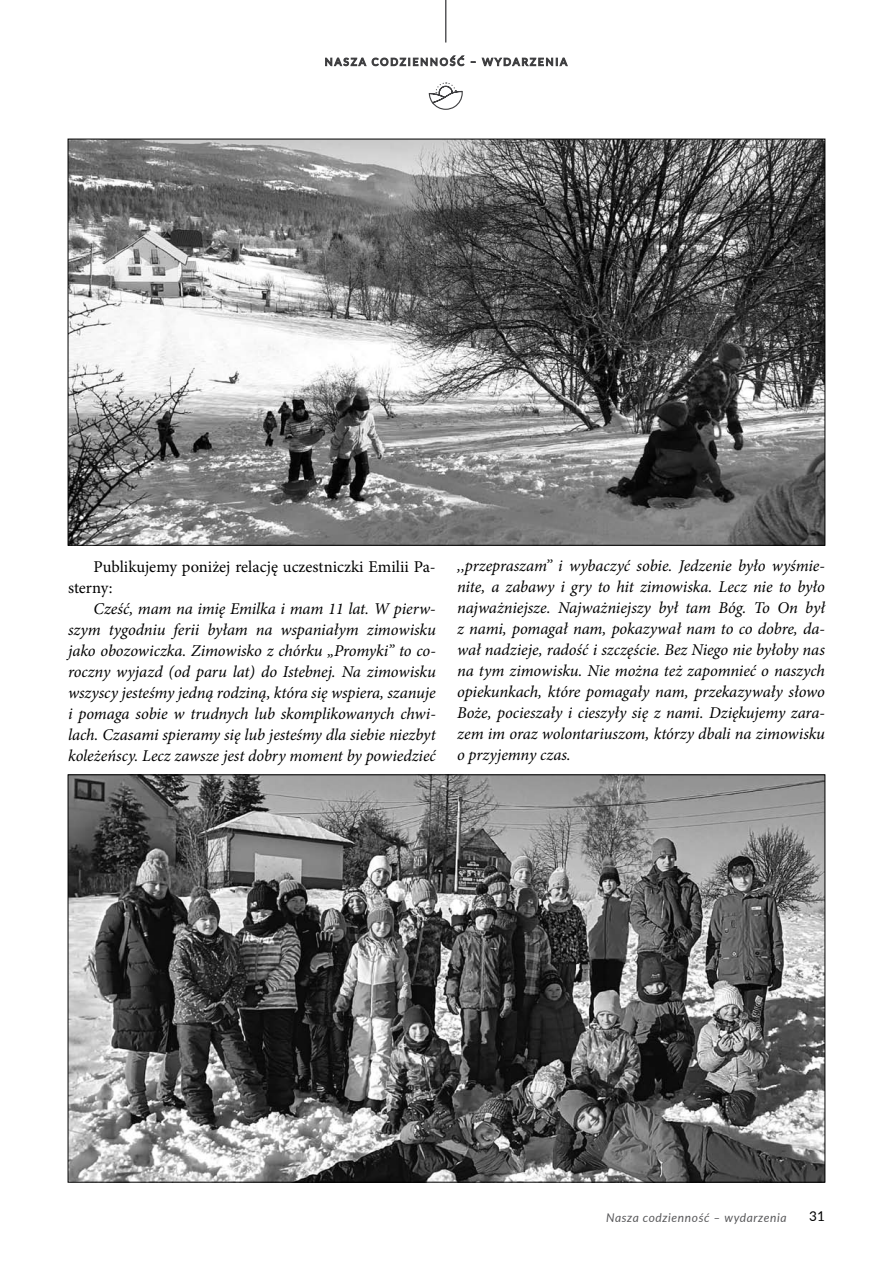
<style>
.page{position:relative;width:893px;height:1263px;background:#fff}
.page>*{position:absolute;margin:0;border:0;box-sizing:border-box;transform-origin:0 0}
.t1{font:italic 16.5px/21px "Minion Pro";letter-spacing:-.005em;color:#000;text-align:justify}
.t2{font:16.5px/21px "Minion Pro";color:#000}
.t3{font:13.5px "Lato";color:#000}
.t4{font:italic 12px "Lato";letter-spacing:.05em;color:#58585a}
</style>
<div class="page">
<hr style="left:445px;top:0;width:1px;height:43px;background:#58585a">
<svg style="left:429px;top:82px;width:34px;height:28px"></svg>
<svg style="left:325px;top:55px;width:243px;height:12px"></svg>
<img style="left:70px;top:776px;width:753px;height:404px">
<img style="left:70px;top:141px;width:753px;height:403px">
<p class="t2" style="left:68px;top:556px;width:369px;text-indent:26px">Publikujemy poniżej relację uczestniczki Emilii Pa&shy;sterny:</p>
<p class="t1" style="left:68px;top:598px;width:369px;text-indent:26px">Cześć, mam na imię Emilka i mam 11 lat. W pierw&shy;szym tygodniu ferii byłam na wspaniałym zimowisku jako obozowiczka. Zimowisko z chórku „Promyki” to co&shy;roczny wyjazd (od paru lat) do Istebnej. Na zimowisku wszyscy jesteśmy jedną rodziną, która się wspiera, szanuje i pomaga sobie w trudnych lub skomplikowanych chwi&shy;lach. Czasami spieramy się lub jesteśmy dla siebie niezbyt koleżeńscy. Lecz zawsze jest dobry moment by powiedzieć</p>
<p class="t1" style="left:457px;top:555px;width:369px">,,przepraszam’’ i wybaczyć sobie. Jedzenie było wyśmie&shy;nite, a zabawy i gry to hit zimowiska. Lecz nie to było najważniejsze. Najważniejszy był tam Bóg. To On był z nami, pomagał nam, pokazywał nam to co dobre, da&shy;wał nadzieje, radość i szczęście. Bez Niego nie byłoby nas na tym zimowisku. Nie można też zapomnieć o naszych opiekunkach, które pomagały nam, przekazywały słowo Boże, pocieszały i cieszyły się z nami. Dziękujemy zara&shy;zem im oraz wolontariuszom, którzy dbali na zimowisku o przyjemny czas.</p>
<p class="t4" style="left:606px;top:1209px;width:182px">Nasza codzienność – wydarzenia</p>
<p class="t3" style="left:809px;top:1206px;width:17px">31</p>
</div>
